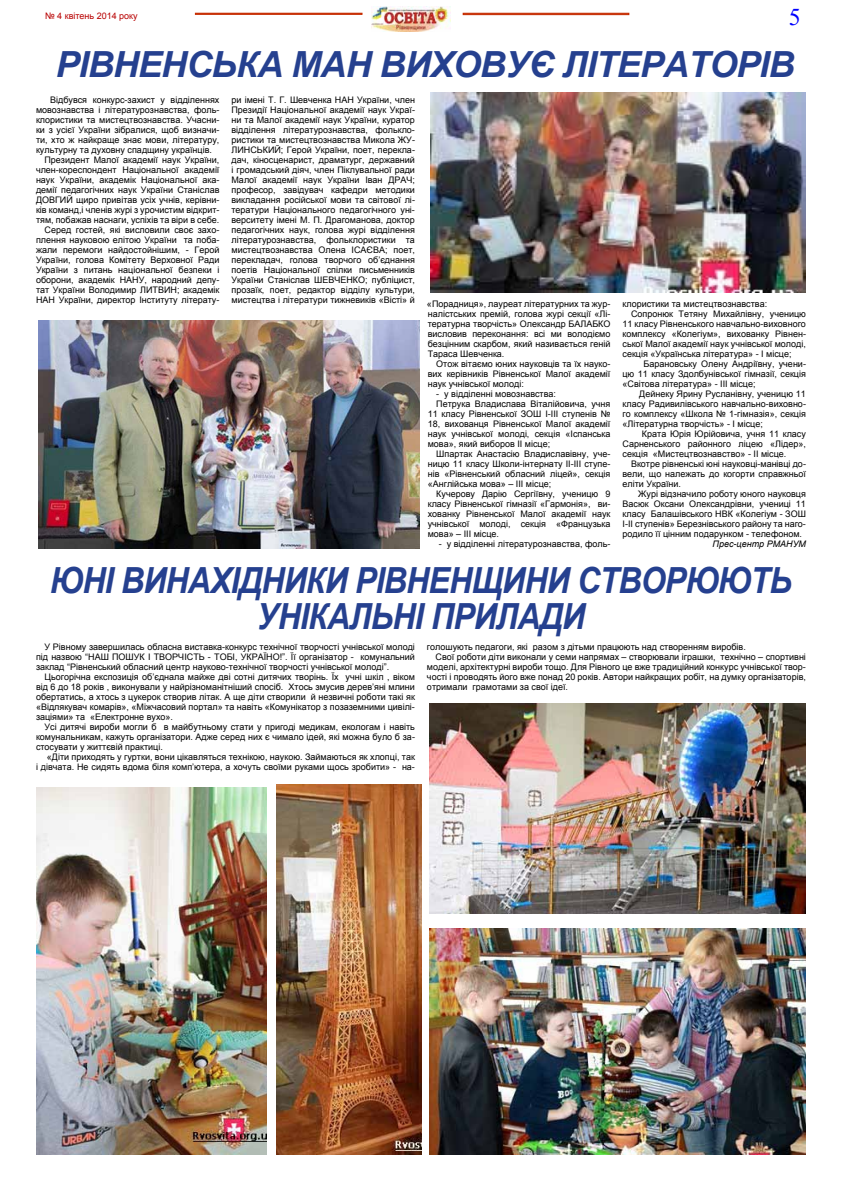
<style>
.page{position:relative;width:842px;height:1191px;background:#fff}
.page>*{position:absolute;margin:0;border:0;box-sizing:border-box;transform-origin:0 0}
.t1{font:italic 700 36px/36px "Arial";letter-spacing:-.025em;color:#25408f;text-align:center;scale:.89 1}
.t2{font:italic 700 36px "Arial";letter-spacing:-.025em;color:#25408f}
.t3{font:24px "Times New Roman";color:#00f}
.t4{font:9px/10px "Arial";color:#000;text-align:justify}
.t5{font:9px "Arial";color:#b80000}
.t6{font:italic 9px "Arial";color:#000}
</style>
<div class="page">
<img style="left:372px;top:6px;width:78px;height:26px">
<div style="left:463px;top:13px;width:166px;height:2px;background:#bf2c00;border:1px solid #c72c00"></div>
<div style="left:195px;top:13px;width:167px;height:2px;background:#bf2c00;border:1px solid #c72c00"></div>
<img style="left:39px;top:320px;width:380px;height:228px">
<img style="left:430px;top:92px;width:376px;height:200px">
<img style="left:430px;top:703px;width:376px;height:210px">
<img style="left:277px;top:784px;width:145px;height:371px">
<img style="left:429px;top:928px;width:377px;height:227px">
<img style="left:36px;top:787px;width:230px;height:368px">
<p class="t5" style="left:45px;top:10px;width:94px">№ 4 квітень 2014 року</p>
<h2 class="t3" style="left:789px;top:1px;width:13px">5</h2>
<h1 class="t2" style="left:56px;top:41px;width:47px">рІВНЕНСЬ</h1>
<h1 class="t2" style="left:236px;top:41px;width:170px">КА ман ВИХОВУЄ</h1>
<h1 class="t2" style="left:563px;top:41px;width:23px">ЛІТЕРАТОРІВ</h1>
<p class="t4" style="left:50px;top:95px;width:171px">Відбувся конкурс-захист у відділеннях</p>
<p class="t4" style="left:36px;top:105px;width:185px">мовознавства і літературознавства, фоль-</p>
<p class="t4" style="left:36px;top:115px;width:185px">клористики та мистецтвознавства. Учасни-</p>
<p class="t4" style="left:36px;top:125px;width:185px">ки з усієї України зібралися, щоб визначи-</p>
<p class="t4" style="left:36px;top:135px;width:185px">ти, хто ж найкраще знає мови, літературу,</p>
<p class="t4" style="left:36px;top:145px;width:177px">культурну та духовну спадщину українців.</p>
<p class="t4" style="left:45px;top:155px;width:176px">Президент Малої академії наук України,</p>
<p class="t4" style="left:36px;top:165px;width:185px">член-кореспондент Національної академії</p>
<p class="t4" style="left:36px;top:175px;width:185px">наук України, академік Національної ака-</p>
<p class="t4" style="left:36px;top:185px;width:185px">демії педагогічних наук України Станіслав</p>
<p class="t4" style="left:36px;top:195px;width:185px">ДОВГИЙ щиро привітав усіх учнів, керівни-</p>
<p class="t4" style="left:36px;top:205px;width:185px">ків команд,і членів журі з урочистим відкрит-</p>
<p class="t4" style="left:36px;top:215px;width:185px">тям, побажав наснаги, успіхів та віри в себе.</p>
<p class="t4" style="left:45px;top:225px;width:176px">Серед гостей, які висловили своє захо-</p>
<p class="t4" style="left:36px;top:235px;width:185px">плення науковою елітою України та поба-</p>
<p class="t4" style="left:36px;top:245px;width:185px">жали перемоги найдостойнішим, - Герой</p>
<p class="t4" style="left:36px;top:255px;width:185px">України, голова Комітету Верховної Ради</p>
<p class="t4" style="left:36px;top:265px;width:185px">України з питань національної безпеки і</p>
<p class="t4" style="left:36px;top:275px;width:185px">оборони, академік НАНУ, народний депу-</p>
<p class="t4" style="left:36px;top:285px;width:185px">тат України Володимир ЛИТВИН; академік</p>
<p class="t4" style="left:36px;top:295px;width:185px">НАН України, директор Інституту літерату-</p>
<p class="t4" style="left:231px;top:95px;width:185px">ри імені Т. Г. Шевченка НАН України, член Президії Національної академії наук Украї&shy;ни та Малої академії наук України, куратор відділення літературознавства, фолькло&shy;ристики та мистецтвознавства Микола ЖУ-ЛИНСЬКИЙ; Герой України, поет, перекла&shy;дач, кіносценарист, драматург, державний і громадський діяч, член Піклувальної ради Малої академії наук України Іван ДРАЧ; професор, завідувач кафедри методики викладання російської мови та світової лі&shy;тератури Національного педагогічного уні&shy;верситету імені М. П. Драгоманова, доктор педагогічних наук, голова журі відділення літературознавства, фольклористики та мистецтвознавства Олена ІСАЄВА; поет, перекладач, голова творчого об’єднання поетів Національної спілки письменників України Станіслав ШЕВЧЕНКО; публіцист, прозаїк, поет, редактор відділу культури, мистецтва і літератури тижневиків «Вісті» й</p>
<p class="t4" style="left:427px;top:299px;width:185px">«Порадниця», лауреат літературних та жур&shy;налістських премій, голова журі секції «Лі&shy;тературна творчість» Олександр БАЛАБКО висловив переконання: всі ми володіємо безцінним скарбом, який називається геній Тараса Шевченка.</p>
<p class="t4" style="left:428px;top:359px;width:184px;text-indent:9px">Отож вітаємо юних науковців та їх науко&shy;вих керівників Рівненської Малої академії наук учнівської молоді:</p>
<p class="t4" style="left:436px;top:389px;width:121px">- у відділенні мовознавства:</p>
<p class="t4" style="left:436px;top:399px;width:176px">Петрука Владислава Віталійовича, учня</p>
<p class="t4" style="left:428px;top:409px;width:184px">11 класу Рівненської ЗОШ І-ІІІ ступенів №</p>
<p class="t4" style="left:428px;top:419px;width:184px">18, вихованця Рівненської Малої академії</p>
<p class="t4" style="left:428px;top:429px;width:184px">наук учнівської молоді, секція «Іспанська</p>
<p class="t4" style="left:428px;top:439px;width:124px">мова», який виборов ІІ місце;</p>
<p class="t4" style="left:436px;top:449px;width:176px">Шпартак Анастасію Владиславівну, уче-</p>
<p class="t4" style="left:428px;top:459px;width:184px">ницю 11 класу Школи-інтернату ІІ-ІІІ ступе-</p>
<p class="t4" style="left:428px;top:469px;width:184px">нів «Рівненський обласний ліцей», секція</p>
<p class="t4" style="left:428px;top:479px;width:125px">«Англійська мова» – ІІІ місце;</p>
<p class="t4" style="left:436px;top:489px;width:176px">Кучерову Дарію Сергіївну, ученицю 9</p>
<p class="t4" style="left:428px;top:499px;width:184px">класу Рівненської гімназії «Гармонія», ви-</p>
<p class="t4" style="left:428px;top:509px;width:184px">хованку Рівненської Малої академії наук</p>
<p class="t4" style="left:428px;top:519px;width:184px">учнівської молоді, секція «Французька</p>
<p class="t4" style="left:428px;top:529px;width:73px">мова» – ІІІ місце.</p>
<p class="t4" style="left:439px;top:539px;width:173px">- у відділенні літературознавства, фоль-</p>
<p class="t4" style="left:622px;top:299px;width:146px">клористики та мистецтвознавства:</p>
<p class="t4" style="left:631px;top:309px;width:176px">Сопронюк Тетяну Михайлівну, ученицю</p>
<p class="t4" style="left:622px;top:319px;width:185px">11 класу Рівненського навчально-виховного</p>
<p class="t4" style="left:622px;top:329px;width:185px">комплексу «Колегіум», вихованку Рівнен-</p>
<p class="t4" style="left:622px;top:339px;width:185px">ської Малої академії наук учнівської молоді,</p>
<p class="t4" style="left:622px;top:349px;width:171px">секція «Українська література» - І місце;</p>
<p class="t4" style="left:644px;top:359px;width:164px">Барановську Олену Андріївну, учени-</p>
<p class="t4" style="left:622px;top:369px;width:185px">цю 11 класу Здолбунівської гімназії, секція</p>
<p class="t4" style="left:622px;top:379px;width:135px">«Світова література» - ІІІ місце;</p>
<p class="t4" style="left:639px;top:389px;width:168px">Дейнеку Ярину Русланівну, ученицю 11</p>
<p class="t4" style="left:622px;top:399px;width:185px">класу Радивилівського навчально-виховно-</p>
<p class="t4" style="left:622px;top:409px;width:185px">го комплексу «Школа № 1-гімназія», секція</p>
<p class="t4" style="left:622px;top:419px;width:142px">«Літературна творчість» - І місце;</p>
<p class="t4" style="left:642px;top:429px;width:165px">Крата Юрія Юрійовича, учня 11 класу</p>
<p class="t4" style="left:622px;top:439px;width:185px">Сарненського районного ліцею «Лідер»,</p>
<p class="t4" style="left:622px;top:449px;width:165px">секція «Мистецтвознавство» - ІІ місце.</p>
<p class="t4" style="left:631px;top:459px;width:176px">Вкотре рівненські юні науковці-манівці до-</p>
<p class="t4" style="left:622px;top:469px;width:185px">вели, що належать до когорти справжньої</p>
<p class="t4" style="left:622px;top:479px;width:60px">еліти України.</p>
<p class="t4" style="left:638px;top:489px;width:169px">Журі відзначило роботу юного науковця</p>
<p class="t4" style="left:622px;top:499px;width:185px">Васюк Оксани Олександрівни, учениці 11</p>
<p class="t4" style="left:622px;top:509px;width:185px">класу Балашівського НВК «Колегіум - ЗОШ</p>
<p class="t4" style="left:622px;top:519px;width:185px">І-ІІ ступенів» Березнівського району та наго-</p>
<p class="t4" style="left:622px;top:529px;width:181px">родило її цінним подарунком - телефоном.</p>
<p class="t6" style="left:713px;top:538px;width:95px">Прес-центр РМАНУМ</p>
<h1 class="t1" style="left:50px;top:564px;width:835px">Юні винахідники Рівненщини створюють унікальні прилади</h1>
<p class="t4" style="left:36px;top:642px;width:380px;text-indent:9px">У Рівному завершилась обласна виставка-конкурс технічної творчості учнівської молоді під назвою “НАШ ПОШУК І ТВОРЧІСТЬ - ТОБІ, УКРАЇНО!”. Її організатор - комунальний заклад “Рівненський обласний центр науково-технічної творчості учнівської молоді”.</p>
<p class="t4" style="left:36px;top:672px;width:380px;text-indent:9px">Цьогорічна експозиція об’єднала майже дві сотні дитячих творінь. Їх учні шкіл , віком від 6 до 18 років , виконували у найрізноманітніший спосіб. Хтось змусив дерев’яні млини обертатись, а хтось з цукерок створив літак. А ще діти створили й незвичні роботи такі як «Відлякувач комарів», «Міжчасовий портал» та навіть «Комунікатор з позаземними цивілі&shy;заціями» та «Електронне вухо».</p>
<p class="t4" style="left:36px;top:722px;width:380px;text-indent:9px">Усі дитячі вироби могли б в майбутньому стати у пригоді медикам, екологам і навіть комунальникам, кажуть організатори. Адже серед них є чимало ідей, які можна було б за&shy;стосувати у життєвій практиці.</p>
<p class="t4" style="left:36px;top:752px;width:380px;text-align:right">«Діти приходять у гуртки, вони цікавляться технікою, наукою. Займаються як хлопці, так<br>і дівчата. Не сидять вдома біля комп’ютера, а хочуть своїми руками щось зробити» - на-</p>
<p class="t4" style="left:427px;top:642px;width:320px">голошують педагоги, які разом з дітьми працюють над створенням виробів.</p>
<p class="t4" style="left:435px;top:652px;width:372px">Свої роботи діти виконали у семи напрямах – створювали іграшки, технічно – спортивні</p>
<p class="t4" style="left:427px;top:662px;width:380px">моделі, архітектурні вироби тощо. Для Рівного це вже традиційний конкурс учнівської твор-</p>
<p class="t4" style="left:427px;top:672px;width:380px">чості і проводять його вже понад 20 років. Автори найкращих робіт, на думку організаторів,</p>
<p class="t4" style="left:427px;top:682px;width:143px">отримали грамотами за свої ідеї.</p>
</div>
